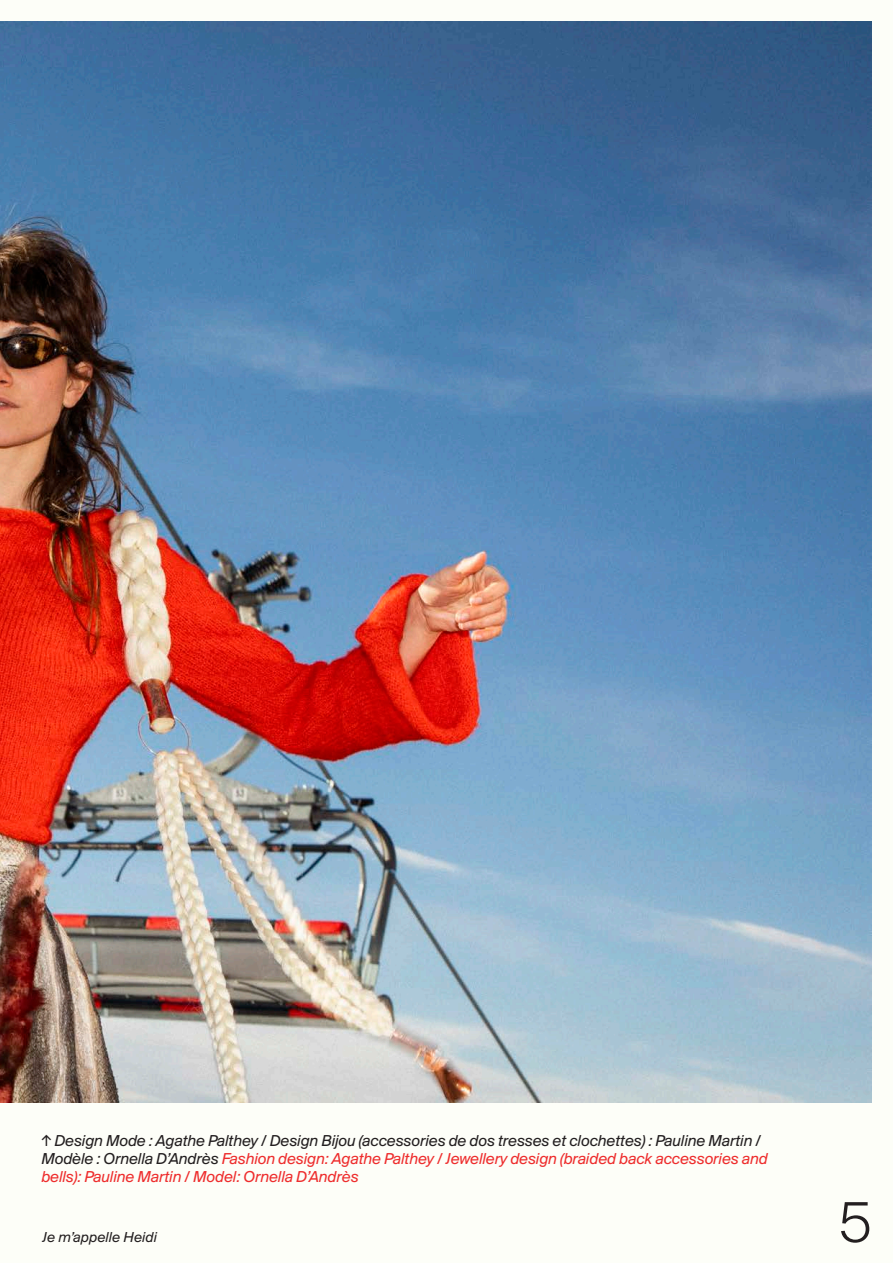
<style>
.page{position:relative;width:893px;height:1263px;background:#fdfef8}
.page>*{position:absolute;margin:0;border:0;box-sizing:border-box;transform-origin:0 0}
.t1{font:300 60px "Suisse BP Intl";color:#231f20}
.Paragraphe-02_-_15pt{font:italic 16.5px/18px "Suisse BP Intl";letter-spacing:-.01em;color:#231f20}
.t2{font:italic 15px "Suisse BP Intl";color:#231f20}
.s1{color:#ee2d2d}
</style>
<div class="page">
<img style="left:0;top:21px;width:872px;height:1082px">
<p class="Paragraphe-02_-_15pt" style="left:41px;top:1131px;width:728px">↑ Design Mode : Agathe Palthey / Design Bijou (accessories de dos tresses et clochettes) : Pauline Martin /<br>Modèle : Ornella D’Andrès <span class="s1">Fashion design: Agathe Palthey / Jewellery design (braided back accessories and bells): Pauline Martin / Model: Ornella D’Andrès</span></p>
<p class="t2" style="left:43px;top:1228px;width:116px">Je m’appelle Heidi</p>
<h1 class="t1" style="left:839px;top:1187px;width:35px">5</h1>
</div>
